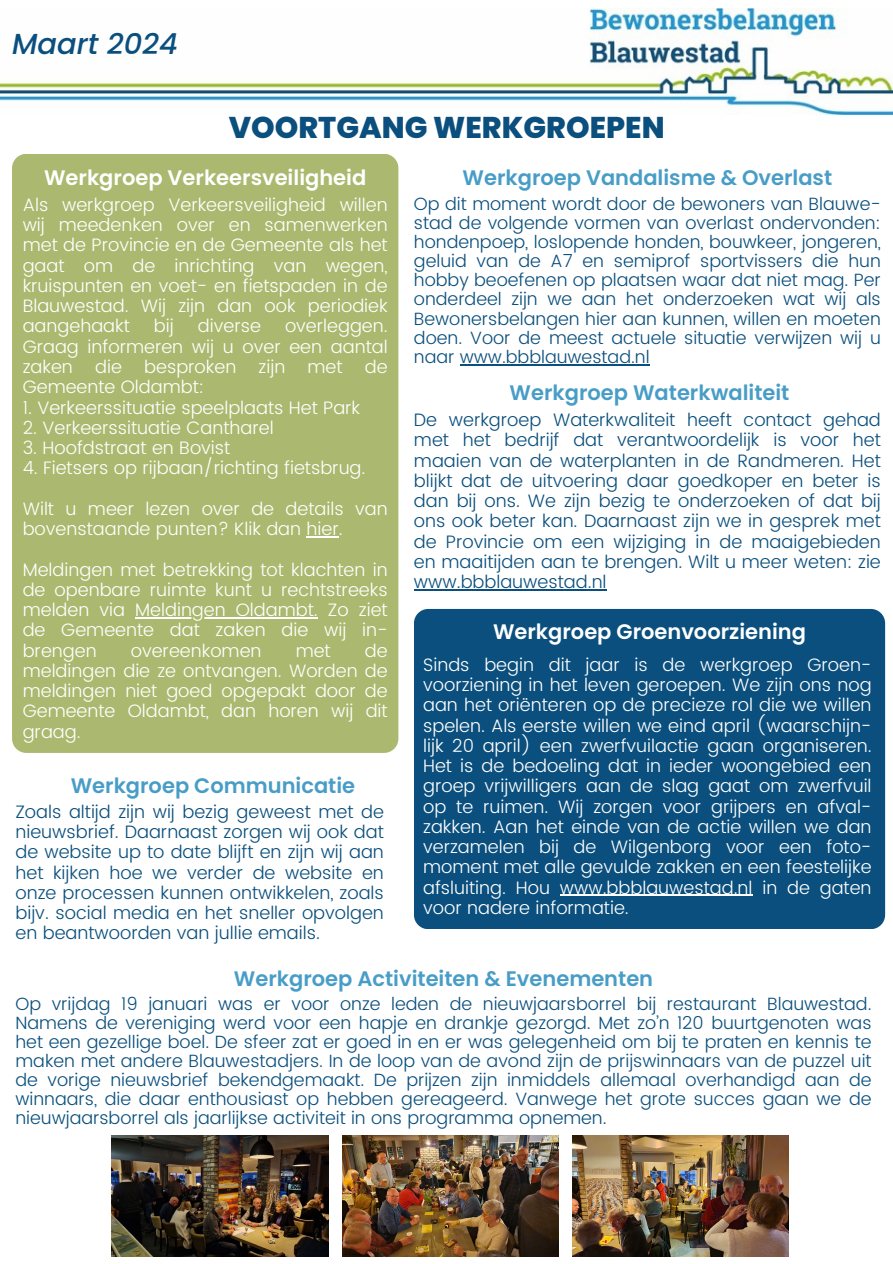
<style>
.page{position:relative;width:893px;height:1264px;background:#fff}
.page>*{position:absolute;margin:0;border:0;box-sizing:border-box;transform-origin:0 0}
.t1{font:800 30px "Poppins";color:#0a4f7d}
.t2{font:italic 500 28.95px "Poppins";color:#0a4f7d}
.t3{font:600 21px "Poppins";color:#489dc7}
.t4{font:600 21px "Poppins";color:#fff}
.t5{font:300 18px/20.2px "Poppins";color:#fff;text-align:justify}
.t6{font:300 18px/20.2px "Poppins";color:#0a4f7d;text-align:justify}
.t7{font:300 17.7px/19.2px "Poppins";color:#0a4f7d;text-align:justify}
</style>
<div class="page">
<img style="left:0;top:9px;width:892px;height:105px">
<div style="left:414px;top:609px;width:471px;height:320px;background:#0a4f7d;border-radius:14px"></div>
<div style="left:12px;top:154px;width:386px;height:598px;background:#aab96f;border-radius:14px"></div>
<img style="left:342px;top:1135px;width:216px;height:121px">
<img style="left:112px;top:1135px;width:216px;height:121px">
<img style="left:572px;top:1135px;width:216px;height:121px">
<hr style="left:306px;top:536px;width:33px;height:1px;background:#fff">
<hr style="left:135px;top:617px;width:179px;height:1px;background:#fff">
<hr style="left:414px;top:589px;width:192px;height:1px;background:#0a4f7d">
<hr style="left:460px;top:364px;width:189px;height:1px;background:#0a4f7d">
<hr style="left:560px;top:894px;width:192px;height:1px;background:#fff">
<p class="t2" style="left:12px;top:24px;width:167px">Maart 2024</p>
<p class="t1" style="left:229px;top:106px;width:437px">VOORTGANG WERKGROEPEN</p>
<p class="t4" style="left:44px;top:162px;width:324px">Werkgroep Verkeersveiligheid</p>
<p class="t5" style="left:23px;top:194px;width:366px">Als werkgroep Verkeersveiligheid willen wij meedenken over en samenwerken met de Provincie en de Gemeente als het gaat om de inrichting van wegen, kruispunten en voet- en fietspaden in de Blauwestad. Wij zijn dan ook periodiek aangehaakt</p>
<p class="t5" style="left:154px;top:316px;width:21px">bij</p>
<p class="t5" style="left:198px;top:316px;width:65px">diverse</p>
<p class="t5" style="left:23px;top:316px;width:366px;text-indent:262px">overleggen.<br>Graag informeren wij u over een aantal zaken die besproken zijn met de Gemeente Oldambt:</p>
<p class="t5" style="left:23px;top:397px;width:339px">1. Verkeerssituatie speelplaats Het Park</p>
<p class="t5" style="left:23px;top:417px;width:252px">2. Verkeerssituatie Cantharel</p>
<p class="t5" style="left:23px;top:437px;width:209px">3. Hoofdstraat en Bovist</p>
<p class="t5" style="left:23px;top:458px;width:344px">4. Fietsers op rijbaan/richting fietsbrug.</p>
<h3 class="t5" style="left:23px;top:498px;width:366px">Wilt u meer lezen over de details van bovenstaande punten? Klik dan hier.</h3>
<p class="t5" style="left:23px;top:559px;width:366px">Meldingen met betrekking tot klachten in de openbare ruimte kunt u rechtstreeks melden via</p>
<h3 class="t5" style="left:23px;top:599px;width:366px;text-indent:112px">Meldingen Oldambt. Zo ziet de Gemeente dat zaken die wij in&shy;brengen</h3>
<h3 class="t5" style="left:23px;top:640px;width:366px;text-indent:342px">de meldingen die ze ontvangen. Worden de meldingen niet goed opgepakt door de Gemeente Oldambt, dan horen wij dit graag.</h3>
<h3 class="t5" style="left:131px;top:640px;width:132px">overeenkomen</h3>
<h3 class="t5" style="left:296px;top:640px;width:37px">met</h3>
<p class="t3" style="left:71px;top:770px;width:286px">Werkgroep Communicatie</p>
<p class="t6" style="left:15px;top:801px;width:370px">Zoals altijd zijn wij bezig geweest met de nieuwsbrief. Daarnaast zorgen wij ook dat de website up to date blijft en zijn wij aan het kijken hoe we verder de website en onze processen kunnen ontwikkelen, zoals bijv. social media en het sneller opvolgen en beantwoorden van jullie emails.</p>
<h3 class="t3" style="left:462px;top:162px;width:371px">Werkgroep Vandalisme &amp; Overlast</h3>
<p class="t7" style="left:414px;top:194px;width:468px">Op dit moment wordt door de bewoners van Blauwe&shy;stad de volgende vormen van overlast ondervonden: hondenpoep, loslopende honden, bouwkeer, jongeren, geluid van de A7 en semiprof sportvissers die hun hobby beoefenen op plaatsen waar dat niet mag. Per onderdeel zijn we aan het onderzoeken wat wij als Bewonersbelangen hier aan kunnen, willen en moeten doen. Voor de meest actuele situatie verwijzen wij u naar www.bbblauwestad.nl</p>
<p class="t3" style="left:509px;top:378px;width:281px">Werkgroep Waterkwaliteit</p>
<h3 class="t6" style="left:414px;top:410px;width:468px">De werkgroep Waterkwaliteit heeft contact gehad met het bedrijf dat verantwoordelijk is voor het maaien van de waterplanten in de Randmeren. Het blijkt dat de uitvoering daar goedkoper en beter is dan bij ons. We zijn bezig te onderzoeken of dat bij ons ook beter kan. Daarnaast zijn we in gesprek met de Provincie om een wijziging in de maaigebieden en maaitijden aan te brengen. Wilt u meer weten: zie www.bbblauwestad.nl</h3>
<h3 class="t4" style="left:493px;top:617px;width:314px">Werkgroep Groenvoorziening</h3>
<p class="t5" style="left:423px;top:654px;width:450px">Sinds begin dit jaar is de werkgroep Groen&shy;voorziening in het leven geroepen. We zijn ons nog aan het oriënteren op de precieze rol die we willen spelen. Als eerste willen we eind april (waarschijn&shy;lijk 20 april) een zwerfvuilactie gaan organiseren.<br>Het is de bedoeling dat in ieder woongebied een groep vrijwilligers aan de slag gaat om zwerfvuil op te ruimen. Wij zorgen voor grijpers en afval&shy;zakken. Aan het einde van de actie willen we dan verzamelen bij de Wilgenborg voor een foto&shy;moment met alle gevulde zakken en een feestelijke afsluiting. Hou www.bbblauwestad.nl in de gaten voor nadere informatie.</p>
<p class="t3" style="left:234px;top:963px;width:421px">Werkgroep Activiteiten &amp; Evenementen</p>
<p class="t7" style="left:15px;top:993px;width:857px">Op vrijdag 19 januari was er voor onze leden de nieuwjaarsborrel bij restaurant Blauwestad.<br>Namens de vereniging werd voor een hapje en drankje gezorgd. Met zo’n 120 buurtgenoten was het een gezellige boel. De sfeer zat er goed in en er was gelegenheid om bij te praten en kennis te maken met andere Blauwestadjers. In de loop van de avond zijn de prijswinnaars van de puzzel uit de vorige nieuwsbrief bekendgemaakt. De prijzen zijn inmiddels allemaal overhandigd aan de winnaars, die daar enthousiast op hebben gereageerd. Vanwege het grote succes gaan we de nieuwjaarsborrel als jaarlijkse activiteit in ons programma opnemen.</p>
</div>
